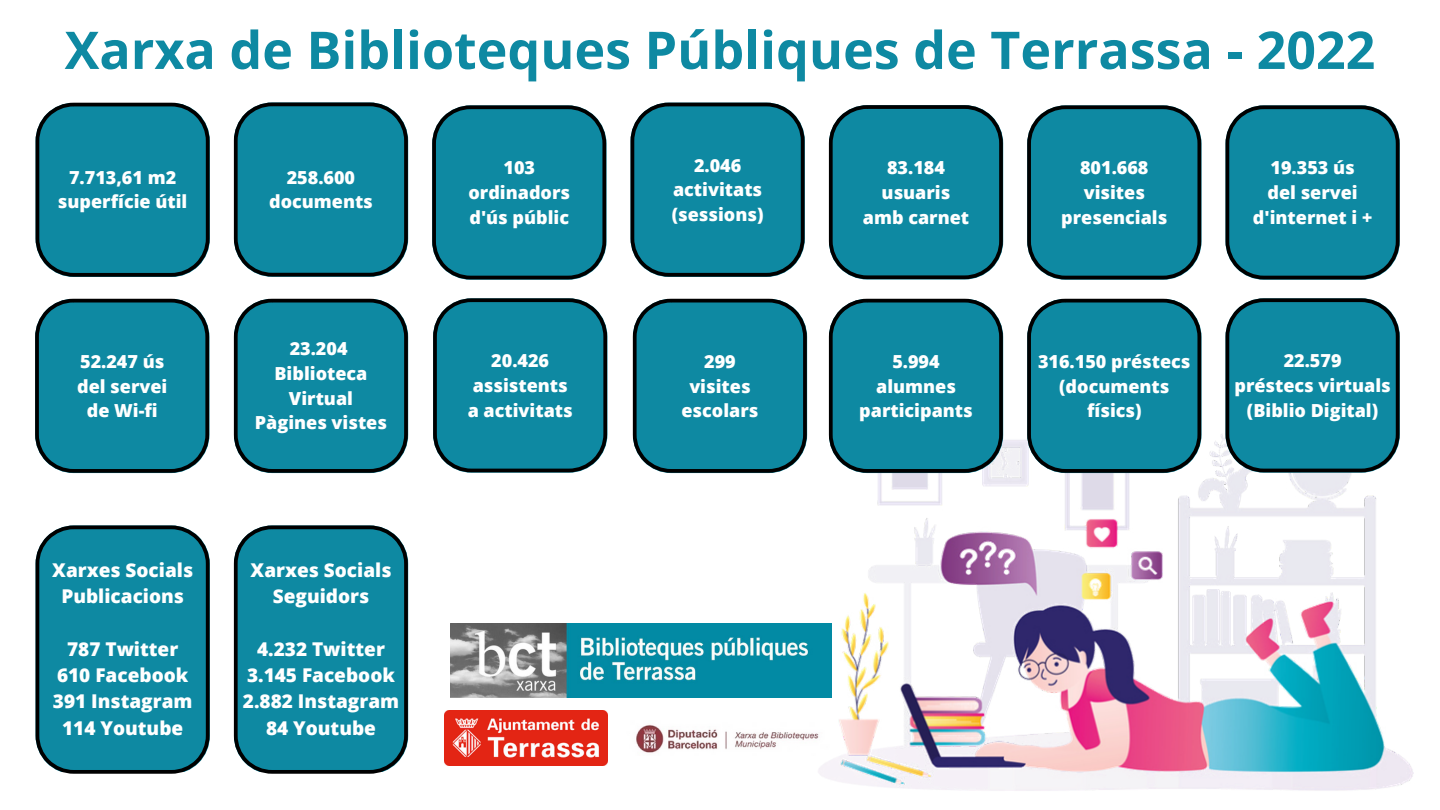
<style>
.page{position:relative;width:1440px;height:810px;background:#fff}
.page>*{position:absolute;margin:0;border:0;box-sizing:border-box;transform-origin:0 0}
.t1{font:700 52px "Open Sans";color:#0e89a2}
.t2{font:800 19px/26.2px "Open Sans";color:#fff;text-align:center}
.t3{font:800 18px/24.8px "Open Sans";color:#fff;text-align:center}
</style>
<div class="page">
<img style="left:450px;top:623px;width:340px;height:75px">
<svg style="left:36px;top:103px;width:174px;height:174px;background:#168399"></svg>
<img style="left:790px;top:375px;width:624px;height:416px">
<svg style="left:432px;top:105px;width:175px;height:175px;background:#18859b"></svg>
<svg style="left:631px;top:103px;width:174px;height:174px;background:#168399"></svg>
<svg style="left:1027px;top:105px;width:175px;height:175px;background:#18859b"></svg>
<svg style="left:1226px;top:105px;width:174px;height:175px;background:#178399"></svg>
<svg style="left:1027px;top:299px;width:175px;height:174px;background:#17859b"></svg>
<svg style="left:234px;top:103px;width:174px;height:174px;background:#168399"></svg>
<svg style="left:829px;top:105px;width:174px;height:174px;background:#168399"></svg>
<svg style="left:35px;top:299px;width:174px;height:174px;background:#168399"></svg>
<svg style="left:633px;top:299px;width:174px;height:174px;background:#168399"></svg>
<svg style="left:829px;top:299px;width:174px;height:174px;background:#168399"></svg>
<svg style="left:433px;top:298px;width:174px;height:175px;background:#178399"></svg>
<svg style="left:234px;top:299px;width:174px;height:174px;background:#168399"></svg>
<svg style="left:1226px;top:298px;width:174px;height:175px;background:#178399"></svg>
<img style="left:636px;top:721px;width:193px;height:34px">
<img style="left:445px;top:710px;width:163px;height:56px">
<svg style="left:234px;top:525px;width:174px;height:249px;background:#148399"></svg>
<svg style="left:36px;top:525px;width:174px;height:249px;background:#148399"></svg>
<h1 class="t1" style="left:65px;top:13px;width:1312px">Xarxa de Biblioteques Públiques de Terrassa - 2022</h1>
<p class="t3" style="left:58px;top:164px;width:131px">7.713,61 m2 superfície útil</p>
<p class="t3" style="left:468px;top:155px;width:103px">103 ordinadors d'ús públic</p>
<p class="t3" style="left:672px;top:152px;width:93px">2.046 activitats (sessions)</p>
<p class="t3" style="left:1061px;top:155px;width:108px">801.668 visites presencials</p>
<p class="t3" style="left:1253px;top:155px;width:121px">19.353 ús<br>del servei d'internet i +</p>
<p class="t3" style="left:269px;top:164px;width:105px">258.600 documents</p>
<p class="t3" style="left:863px;top:155px;width:108px">83.184 usuaris amb carnet</p>
<p class="t3" style="left:255px;top:336px;width:134px">23.204<br>Biblioteca<br>Virtual<br>Pàgines vistes</p>
<p class="t3" style="left:77px;top:348px;width:92px">52.247 ús del servei de Wi-fi</p>
<p class="t3" style="left:682px;top:348px;width:78px">299 visites escolars</p>
<p class="t3" style="left:859px;top:348px;width:115px">5.994 alumnes participants</p>
<p class="t3" style="left:468px;top:348px;width:107px">20.426 assistents a activitats</p>
<p class="t2" style="left:52px;top:557px;width:142px">Xarxes Socials<br>Publicacions</p>
<p class="t2" style="left:53px;top:636px;width:141px">787 Twitter<br>610 Facebook<br>391 Instagram<br>114 Youtube</p>
<p class="t2" style="left:251px;top:557px;width:142px">Xarxes Socials<br>Seguidors</p>
<p class="t2" style="left:243px;top:636px;width:158px">4.232 Twitter<br>3.145 Facebook<br>2.882 Instagram<br>84 Youtube</p>
<p class="t3" style="left:1038px;top:348px;width:154px">316.150 préstecs (documents físics)</p>
<p class="t3" style="left:1234px;top:348px;width:158px">22.579<br>préstecs virtuals (Biblio Digital)</p>
</div>
